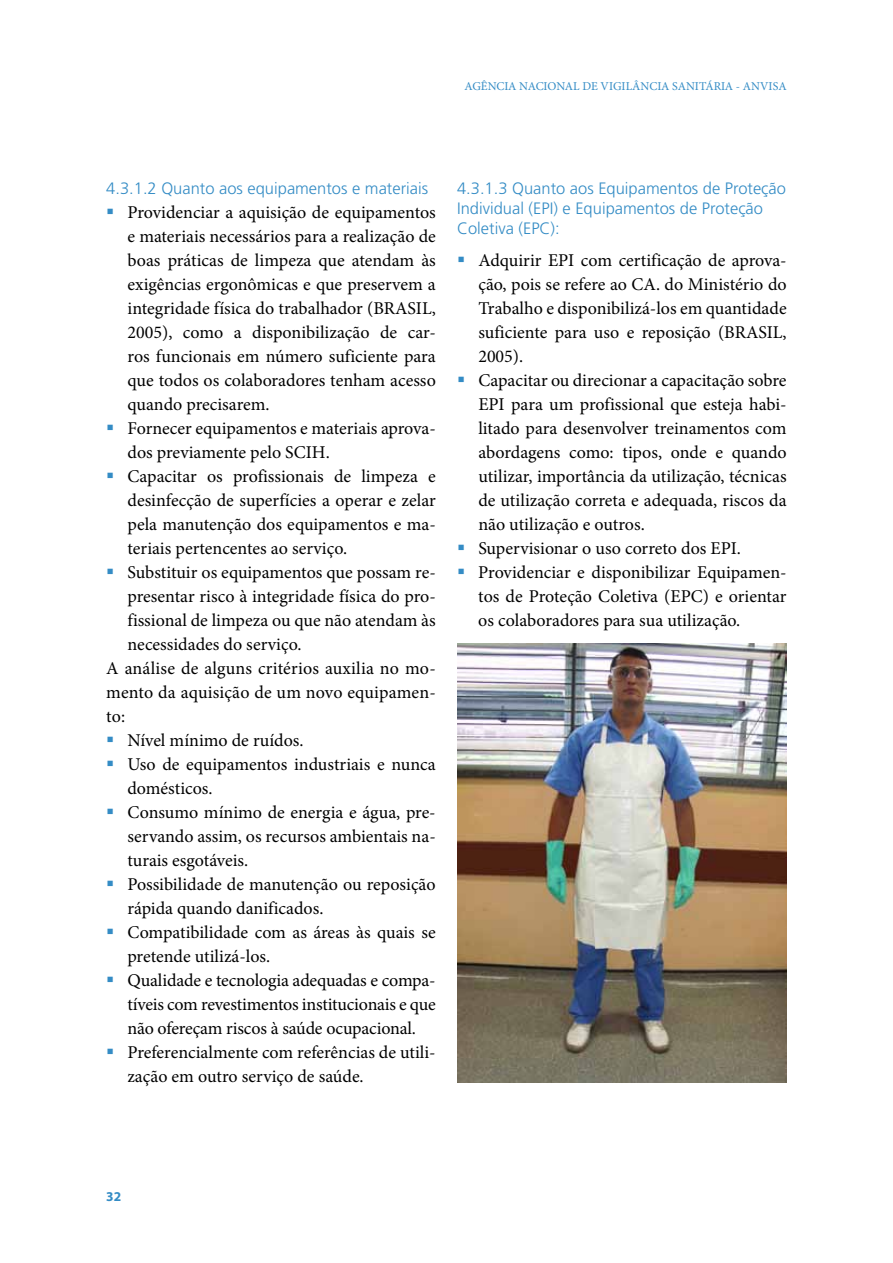
<style>
.page{position:relative;width:893px;height:1263px;background:#fff}
.page>*{position:absolute;margin:0;border:0;box-sizing:border-box;transform-origin:0 0}
.t1{font:18px/24px "Minion Pro";color:#000}
.t2{font:300 16.5px/19.8px "Frutiger LT Std";color:#348cc5}
.t3{font:700 13.5px "Myriad Pro";color:#348cc5}
.t4{font:12px "Minion Pro";color:#348cc5}
</style>
<div class="page">
<img style="left:457px;top:643px;width:330px;height:440px">
<p class="t4" style="left:464px;top:78px;width:324px">AGÊNCIA NACIONAL DE VIGILÂNCIA SANITÁRIA - ANVISA</p>
<p class="t2" style="left:106px;top:179px;width:323px">4.3.1.2 Quanto aos equipamentos e materiais</p>
<p class="t1" style="left:128px;top:200px;width:310px">Providenciar a aquisição de equipamentos</p>
<p class="t1" style="left:128px;top:224px;width:310px">e materiais necessários para a realização de</p>
<p class="t1" style="left:128px;top:248px;width:310px">boas práticas de limpeza que atendam às</p>
<p class="t1" style="left:128px;top:272px;width:310px">exigências ergonômicas e que preservem a</p>
<p class="t1" style="left:128px;top:296px;width:310px">integridade física do trabalhador (BRASIL,</p>
<p class="t1" style="left:128px;top:320px;width:310px">2005), como a disponibilização de car-</p>
<p class="t1" style="left:128px;top:344px;width:310px">ros funcionais em número suficiente para</p>
<p class="t1" style="left:128px;top:368px;width:310px">que todos os colaboradores tenham acesso</p>
<p class="t1" style="left:128px;top:392px;width:144px">quando precisarem.</p>
<p class="t1" style="left:128px;top:416px;width:310px">Fornecer equipamentos e materiais aprova-</p>
<p class="t1" style="left:128px;top:440px;width:204px">dos previamente pelo SCIH.</p>
<p class="t1" style="left:128px;top:464px;width:310px">Capacitar os profissionais de limpeza e</p>
<p class="t1" style="left:128px;top:488px;width:310px">desinfecção de superfícies a operar e zelar</p>
<p class="t1" style="left:128px;top:512px;width:310px">pela manutenção dos equipamentos e ma-</p>
<p class="t1" style="left:128px;top:536px;width:221px">teriais pertencentes ao serviço.</p>
<p class="t1" style="left:127px;top:560px;width:310px">Substituir os equipamentos que possam re-</p>
<p class="t1" style="left:127px;top:584px;width:310px">presentar risco à integridade física do pro-</p>
<p class="t1" style="left:127px;top:608px;width:310px">fissional de limpeza ou que não atendam às</p>
<p class="t1" style="left:127px;top:632px;width:175px">necessidades do serviço.</p>
<p class="t1" style="left:106px;top:656px;width:331px">A análise de alguns critérios auxilia no mo-</p>
<p class="t1" style="left:106px;top:680px;width:331px">mento da aquisição de um novo equipamen-</p>
<p class="t1" style="left:106px;top:704px;width:21px">to:</p>
<p class="t1" style="left:127px;top:728px;width:178px">Nível mínimo de ruídos.</p>
<p class="t1" style="left:127px;top:752px;width:310px">Uso de equipamentos industriais e nunca</p>
<p class="t1" style="left:127px;top:776px;width:87px">domésticos.</p>
<p class="t1" style="left:127px;top:800px;width:310px">Consumo mínimo de energia e água, pre-</p>
<p class="t1" style="left:127px;top:824px;width:310px">servando assim, os recursos ambientais na-</p>
<p class="t1" style="left:127px;top:848px;width:122px">turais esgotáveis.</p>
<p class="t1" style="left:127px;top:872px;width:310px">Possibilidade de manutenção ou reposição</p>
<p class="t1" style="left:127px;top:896px;width:198px">rápida quando danificados.</p>
<p class="t1" style="left:127px;top:920px;width:310px">Compatibilidade com as áreas às quais se</p>
<p class="t1" style="left:127px;top:944px;width:144px">pretende utilizá-los.</p>
<p class="t1" style="left:127px;top:968px;width:310px">Qualidade e tecnologia adequadas e compa-</p>
<p class="t1" style="left:127px;top:992px;width:310px">tíveis com revestimentos institucionais e que</p>
<p class="t1" style="left:127px;top:1016px;width:290px">não ofereçam riscos à saúde ocupacional.</p>
<p class="t1" style="left:127px;top:1040px;width:310px">Preferencialmente com referências de utili-</p>
<p class="t1" style="left:127px;top:1064px;width:238px">zação em outro serviço de saúde.</p>
<p class="t2" style="left:457px;top:179px;width:330px">4.3.1.3 Quanto aos Equipamentos de Proteção<br>Individual (EPI) e Equipamentos de Proteção<br>Coletiva (EPC):</p>
<p class="t1" style="left:478px;top:248px;width:310px">Adquirir EPI com certificação de aprova&shy;ção, pois se refere ao CA. do Ministério do Trabalho e disponibilizá-los em quantidade suficiente para uso e reposição (BRASIL, 2005).<br>Capacitar ou direcionar a capacitação sobre EPI para um profissional que esteja habi&shy;litado para desenvolver treinamentos com abordagens como: tipos, onde e quando utilizar, importância da utilização, técnicas de utilização correta e adequada, riscos da não utilização e outros.<br>Supervisionar o uso correto dos EPI.<br>Providenciar e disponibilizar Equipamen&shy;tos de Proteção Coletiva (EPC) e orientar os colaboradores para sua utilização.</p>
<p class="t3" style="left:106px;top:1188px;width:16px">32</p>
</div>
